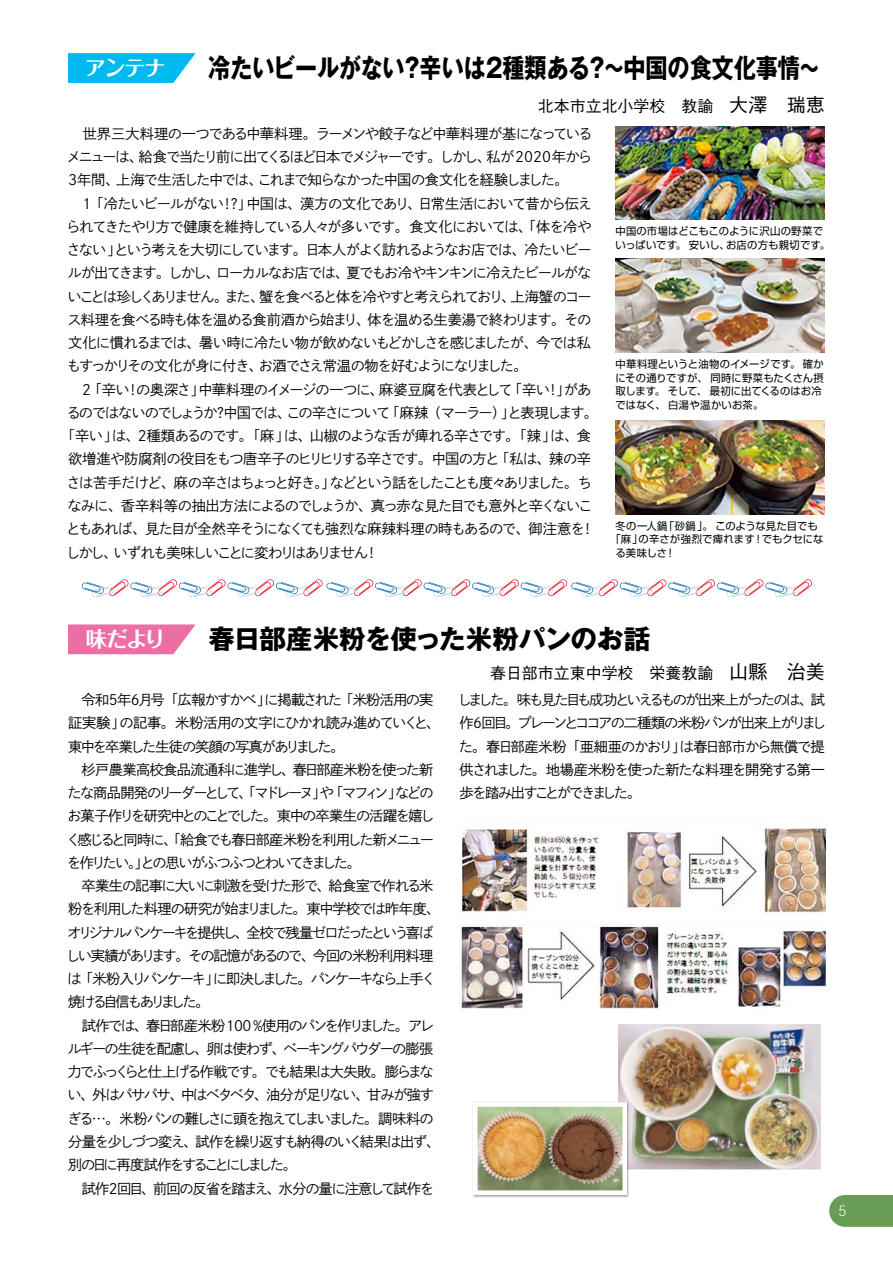
<style>
.page{position:relative;width:893px;height:1263px;background:#fff}
.page>*{position:absolute;margin:0;border:0;box-sizing:border-box;transform-origin:0 0}
.t1{font:700 26.55px "Gothic MB101 Pro";color:#000;scale:.83 1}
.t2{font:700 26.55px "Gothic MB101 Pro";color:#000}
.t3{font:700 21.3px "Folk Pro";letter-spacing:-.065em;color:#fff}
.t4{font:500 15.9px "Gothic BBB Pro";color:#000}
.t5{font:300 14.85px "Helvetica";color:#fff;scale:.9 1}
.t6{font:14.25px/23.2px "Shuei Go Kin Std L";letter-spacing:-.095em;color:#000}
.t7{font:14.25px "Shuei Go Kin Std L";letter-spacing:-.055em;color:#000}
.t8{font:14.25px "Shuei Go Kin Std L";letter-spacing:-.065em;color:#000}
.t9{font:14.25px "Shuei Go Kin Std L";letter-spacing:-.075em;color:#000}
.t10{font:14.25px "Shuei Go Kin Std L";letter-spacing:-.035em;color:#000}
.t11{font:14.25px "Shuei Go Kin Std L";letter-spacing:-.125em;color:#000}
.t12{font:14.25px "Shuei Go Kin Std L";letter-spacing:-.12em;color:#000}
.t13{font:14.25px "Shuei Go Kin Std L";letter-spacing:-.115em;color:#000}
.t14{font:14.25px "Shuei Go Kin Std L";letter-spacing:-.07em;color:#000}
.t15{font:14.25px "Shuei Go Kin Std L";letter-spacing:-.135em;color:#000}
.t16{font:10.5px/13.5px "Shin Go Pr 6 N";letter-spacing:.015em;color:#000}
.s1{font-size:19.2px}
</style>
<div class="page">
<svg style="left:68px;top:53px;width:128px;height:30px;background:#18bff0"></svg>
<svg style="left:68px;top:624px;width:128px;height:30px;background:#ed7dae"></svg>
<svg style="left:82px;top:579px;width:730px;height:18px"></svg>
<img style="left:460px;top:827px;width:365px;height:86px">
<img style="left:459px;top:925px;width:366px;height:84px">
<img style="left:618px;top:1024px;width:203px;height:145px">
<div style="left:472px;top:1101px;width:158px;height:97px;background:#000;opacity:.35"></div>
<img style="left:479px;top:1108px;width:142px;height:81px">
<div style="left:473px;top:1102px;width:154px;height:93px;border:5px solid #fff"></div>
<svg style="left:829px;top:1195px;width:64px;height:32px;background:#72a25f"></svg>
<img style="left:615px;top:126px;width:210px;height:94px">
<img style="left:615px;top:259px;width:210px;height:93px">
<img style="left:615px;top:421px;width:210px;height:93px">
<h2 class="t3" style="left:85px;top:50px;width:83px">アンテナ</h2>
<h1 class="t1" style="left:208px;top:46px;width:733px">冷たいビールがない？辛いは２種類ある？〜中国の食文化事情〜</h1>
<p class="t4" style="left:538px;top:93px;width:289px">北本市立北小学校　教諭　<span class="s1">大澤　瑞恵</span></p>
<p class="t10" style="left:68px;top:124px;width:526px">　世界三大料理の一つである中華料理。ラーメンや餃子など中華料理が基になっている</p>
<p class="t11" style="left:67px;top:147px;width:527px">メニューは、給食で当たり前に出てくるほど日本でメジャーです。しかし、私が 2020 年から</p>
<p class="t6" style="left:65px;top:168px;width:505px">３年間、上海で生活した中では、これまで知らなかった中国の食文化を経験しました。</p>
<p class="t8" style="left:68px;top:194px;width:526px">　１「冷たいビールがない！？」中国は、漢方の文化であり、日常生活において昔から伝え</p>
<p class="t8" style="left:66px;top:217px;width:527px">られてきたやり方で健康を維持している人々が多いです。食文化においては、「体を冷や</p>
<p class="t13" style="left:67px;top:240px;width:527px">さない」という考えを大切にしています。日本人がよく訪れるようなお店では、冷たいビー</p>
<p class="t6" style="left:68px;top:261px;width:525px">ルが出てきます。しかし、ローカルなお店では、夏でもお冷やキンキンに冷えたビールがな</p>
<p class="t6" style="left:67px;top:285px;width:526px">いことは珍しくありません。また、蟹を食べると体を冷やすと考えられており、上海蟹のコー</p>
<p class="t9" style="left:67px;top:310px;width:526px">ス料理を食べる時も体を温める食前酒から始まり、体を温める生姜湯で終わります。その</p>
<p class="t14" style="left:68px;top:333px;width:524px">文化に慣れるまでは、暑い時に冷たい物が飲めないもどかしさを感じましたが、今では私</p>
<p class="t6" style="left:67px;top:354px;width:462px">もすっかりその文化が身に付き、お酒でさえ常温の物を好むようになりました。</p>
<p class="t7" style="left:68px;top:380px;width:525px">　２「辛い！の奥深さ」中華料理のイメージの一つに、麻婆豆腐を代表として「辛い！」があ</p>
<p class="t6" style="left:66px;top:401px;width:533px">るのではないのでしょうか？中国では、この辛さについて「麻辣（マーラー）」と表現します。</p>
<p class="t6" style="left:61px;top:424px;width:532px">「辛い」は、２種類あるのです。「麻」は、山椒のような舌が痺れる辛さです。「辣」は、食</p>
<p class="t10" style="left:68px;top:449px;width:524px">欲増進や防腐剤の役目をもつ唐辛子のヒリヒリする辛さです。中国の方と「私は、辣の辛</p>
<p class="t12" style="left:67px;top:473px;width:527px">さは苦手だけど、麻の辛さはちょっと好き。」などという話をしたことも度々ありました。ち</p>
<p class="t9" style="left:68px;top:496px;width:527px">なみに、香辛料等の抽出方法によるのでしょうか、真っ赤な見た目でも意外と辛くないこ</p>
<p class="t7" style="left:67px;top:519px;width:529px">ともあれば、見た目が全然辛そうになくても強烈な麻辣料理の時もあるので、御注意を！</p>
<p class="t15" style="left:66px;top:543px;width:314px">しかし、いずれも美味しいことに変わりはありません！</p>
<p class="t16" style="left:615px;top:224px;width:216px">中国の市場はどこもこのように沢山の野菜でいっぱいです。安いし、お店の方も親切です。</p>
<p class="t16" style="left:615px;top:357px;width:210px">中華料理というと油物のイメージです。確かにその通りですが、同時に野菜もたくさん摂取します。そして、最初に出てくるのはお冷ではなく、白湯や温かいお茶。</p>
<p class="t16" style="left:615px;top:518px;width:204px">冬の一人鍋「砂鍋」。このような見た目でも</p>
<p class="t16" style="left:610px;top:532px;width:215px">「麻」の辛さが強烈で痺れます！でもクセにな</p>
<p class="t16" style="left:615px;top:545px;width:62px">る美味しさ！</p>
<h2 class="t3" style="left:86px;top:621px;width:81px">味だより</h2>
<h1 class="t2" style="left:208px;top:617px;width:443px">春日部産米粉を使った米粉パンのお話</h1>
<p class="t4" style="left:490px;top:660px;width:336px">春日部市立東中学校　栄養教諭　<span class="s1">山縣　治美</span></p>
<p class="t6" style="left:66px;top:688px;width:376px">　令和５年６月号「広報かすかべ」に掲載された「米粉活用の実証実験」の記事。米粉活用の文字にひかれ読み進めていくと、東中を卒業した生徒の笑顔の写真がありました。<br>　杉戸農業高校食品流通科に進学し、春日部産米粉を使った新たな商品開発のリーダーとして、「マドレーヌ」や「マフィン」などのお菓子作りを研究中とのことでした。東中の卒業生の活躍を嬉しく感じると同時に、「給食でも春日部産米粉を利用した新メニューを作りたい。」との思いがふつふつとわいてきました。<br>　卒業生の記事に大いに刺激を受けた形で、給食室で作れる米粉を利用した料理の研究が始まりました。東中学校では昨年度、オリジナルパンケーキを提供し、全校で残量ゼロだったという喜ばしい実績があります。その記憶があるので、今回の米粉利用料理は「米粉入りパンケーキ」に即決しました。パンケーキなら上手く焼ける自信もありました。<br>　試作では、春日部産米粉100％使用のパンを作りました。アレルギーの生徒を配慮し、卵は使わず、ベーキングパウダーの膨張力でふっくらと仕上げる作戦です。でも結果は大失敗。膨らまない、外はパサパサ、中はベタベタ、油分が足りない、甘みが強すぎる…。米粉パンの難しさに頭を抱えてしまいました。調味料の分量を少しづつ変え、試作を繰り返すも納得のいく結果は出ず、別の日に再度試作をすることにしました。<br>　試作２回目、前回の反省を踏まえ、水分の量に注意して試作を</p>
<p class="t6" style="left:458px;top:688px;width:370px;text-align:justify">しました。味も見た目も成功といえるものが出来上がったのは、試作６回目。プレーンとココアの二種類の米粉パンが出来上がりました。春日部産米粉「亜細亜のかおり」は春日部市から無償で提供されました。地場産米粉を使った新たな料理を開発する第一歩を踏み出すことができました。</p>
<p class="t5" style="left:839px;top:1198px;width:10px">5</p>
</div>
